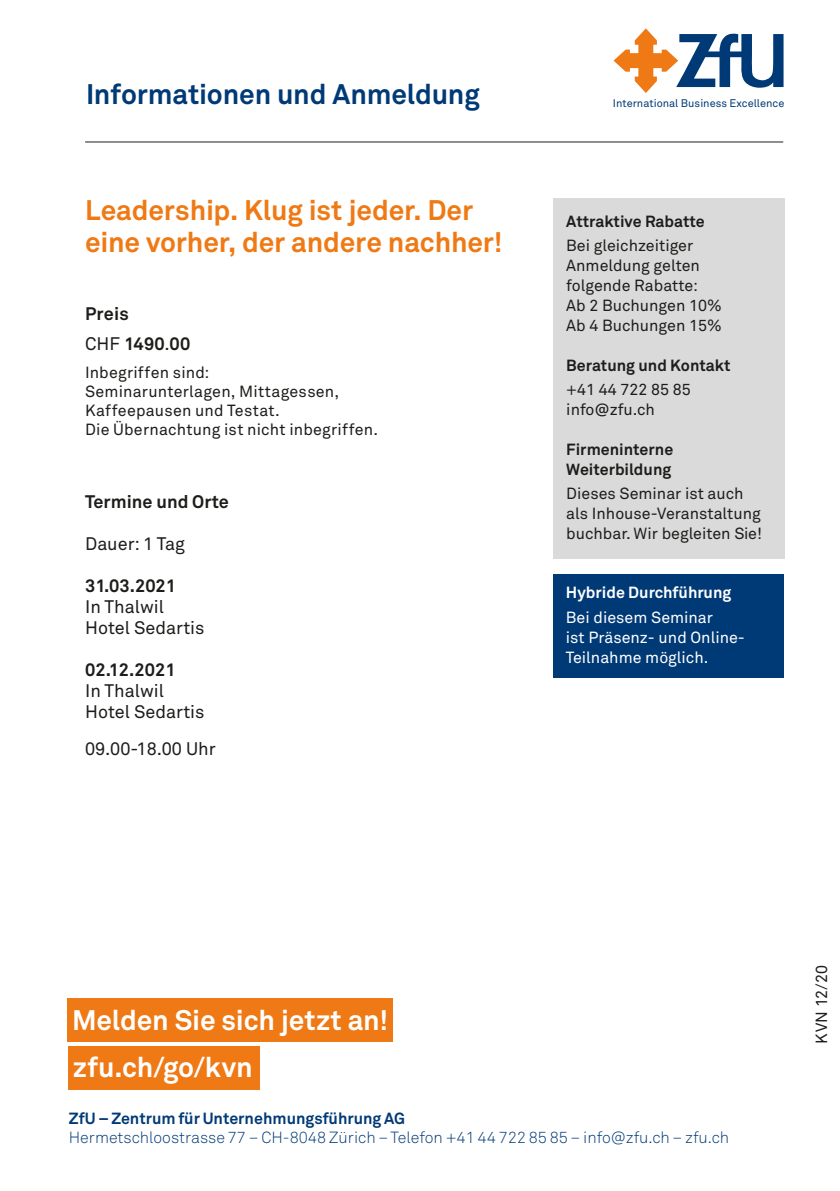
<style>
.page{position:relative;width:840px;height:1191px;background:#fff}
.page>*{position:absolute;margin:0;border:0;box-sizing:border-box;transform-origin:0 0}
.t1{font:700 28px/32px "Akkurat Office";letter-spacing:-.005em;color:#ef7914}
.t2{font:700 28px/46.8px "Akkurat Office";letter-spacing:-.005em;color:#fff}
.t3{font:700 28px "Akkurat Office";letter-spacing:-.005em;color:#003a76}
.t4{font:18px/21px "Akkurat Office";color:#1d1d1b}
.t5{font:700 18px/30px "Akkurat Office";color:#1d1d1b}
.t6{font:16px/20px "Akkurat Office";color:#1d1d1b}
.t7{font:300 16px "Akkurat";color:#003a76}
.t8{font:700 16px/20px "Akkurat Office";color:#1d1d1b}
.t9{font:16px/20px "Akkurat Office";color:#fff}
.t10{font:700 16px "Akkurat Office";color:#003a76}
.t11{font:700 16px "Akkurat Office";color:#fff}
.t12{font:11px "Akkurat Office";color:#003a76}
.s1{font-weight:400}
</style>
<div class="page">
<div style="left:552px;top:198px;width:231px;height:360px;background:#dadada"></div>
<svg style="left:613px;top:28px;width:170px;height:65px"></svg>
<hr style="left:85px;top:142px;width:697px;height:1px;background:#1d1d1b">
<div style="left:68px;top:998px;width:325px;height:43px;background:#ef7914"></div>
<div style="left:68px;top:1046px;width:192px;height:44px;background:#ef7914"></div>
<div style="left:552px;top:574px;width:230px;height:104px;background:#003a76"></div>
<h1 class="t3" style="left:86px;top:76px;width:395px">Informationen und Anmeldung</h1>
<h1 class="t1" style="left:85px;top:195px;width:418px">Leadership. Klug ist jeder. Der eine vorher, der andere nachher!</h1>
<p class="t5" style="left:85px;top:299px;width:107px">Preis<br><span class="s1">CHF</span> 1490<span class="s1">.</span>00</p>
<p class="t6" style="left:85px;top:363px;width:294px;line-height:19px">Inbegriffen sind:<br>Seminarunterlagen, Mittagessen,<br>Kaffeepausen und Testat.<br>Die Übernachtung ist nicht inbegriffen.</p>
<p class="t5" style="left:85px;top:487px;width:145px">Termine und Orte</p>
<p class="t4" style="left:85px;top:534px;width:101px">Dauer: 1 Tag</p>
<p class="t5" style="left:85px;top:571px;width:92px">31.03.2021</p>
<p class="t4" style="left:85px;top:597px;width:121px">In Thalwil<br>Hotel Sedartis</p>
<p class="t5" style="left:85px;top:655px;width:92px">02.12.2021</p>
<p class="t4" style="left:85px;top:681px;width:121px">In Thalwil<br>Hotel Sedartis</p>
<p class="t4" style="left:85px;top:739px;width:132px">09.00-18.00 Uhr</p>
<p class="t12" style="left:612px;top:96px;width:173px">International Business Excellence</p>
<p class="t8" style="left:566px;top:211px;width:140px">Attraktive Rabatte</p>
<p class="t6" style="left:566px;top:235px;width:157px">Bei gleichzeitiger<br>Anmeldung gelten folgende Rabatte:<br>Ab 2 Buchungen 10%<br>Ab 4 Buchungen 15%</p>
<p class="t8" style="left:566px;top:355px;width:166px">Beratung und Kontakt</p>
<p class="t6" style="left:566px;top:379px;width:126px">+41 44 722 85 85 info@zfu.ch</p>
<p class="t8" style="left:566px;top:439px;width:108px">Firmeninterne<br>Weiterbildung</p>
<p class="t6" style="left:566px;top:483px;width:197px">Dieses Seminar ist auch als Inhouse-Veranstaltung buchbar. Wir begleiten Sie!</p>
<p class="t11" style="left:565px;top:583px;width:167px">Hybride Durchführung</p>
<p class="t9" style="left:565px;top:607px;width:180px">Bei diesem Seminar<br>ist Präsenz- und Online-<br>Teilnahme möglich.</p>
<h1 class="t2" style="left:72px;top:997px;width:317px">Melden Sie sich jetzt an! zfu.ch/go/kvn</h1>
<p class="t10" style="left:69px;top:1108px;width:337px">ZfU – Zentrum für Unternehmungsführung AG</p>
<p class="t7" style="left:69px;top:1128px;width:661px">Hermetschloostrasse 77 – CH-8048 Zürich – Telefon +41 44 722 85 85 – info@zfu.ch – zfu.ch</p>
<p class="t6" style="left:811px;top:1043px;width:80px;rotate:-90deg">KVN 12/20</p>
</div>
